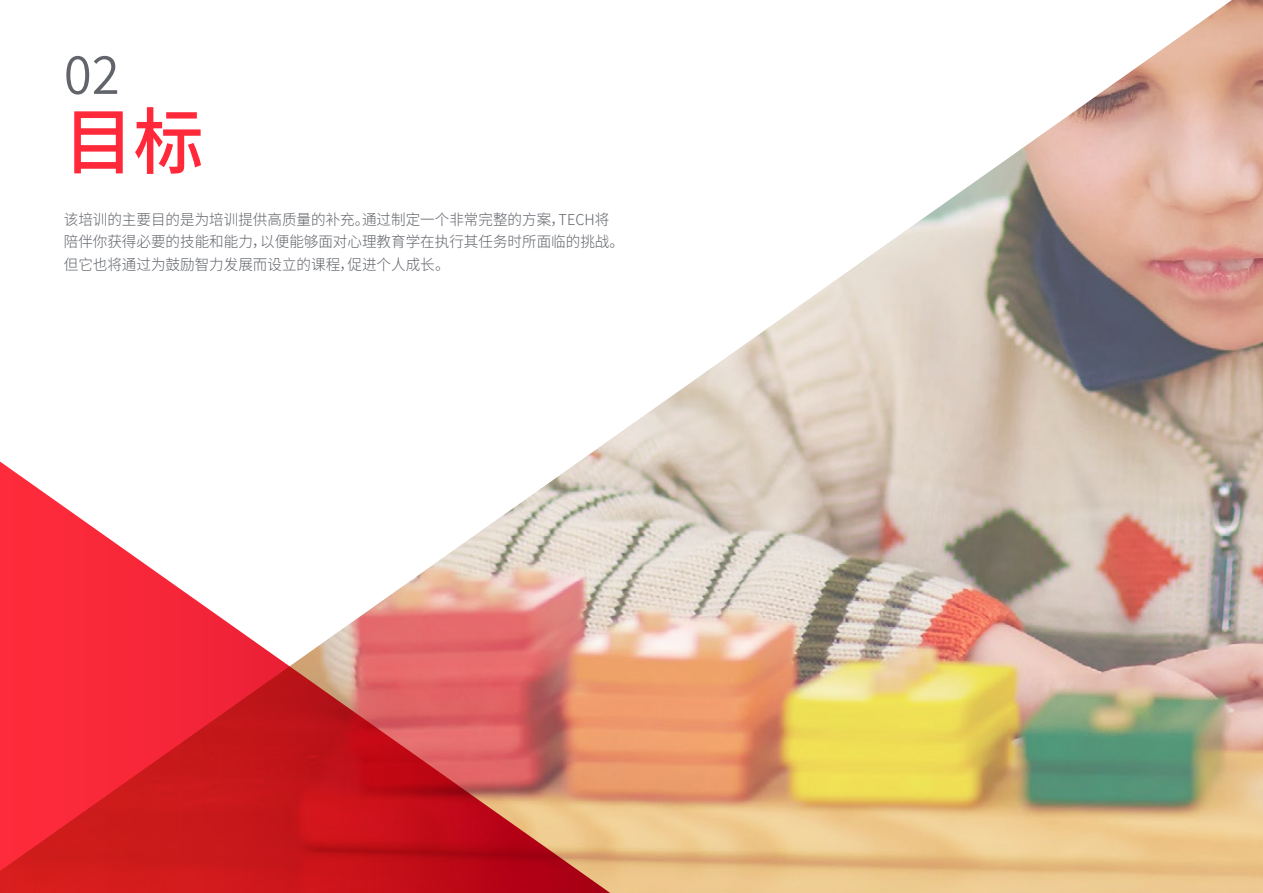
<style>
.page{position:relative;width:1263px;height:893px;background:#fff}
.page>*{position:absolute;margin:0;border:0;box-sizing:border-box;transform-origin:0 0}
.t1{font:500 72px "Source Han Sans CN";color:#ff293a}
.t2{font:52.5px "Source Han Sans CN";color:#61646a}
.t3{font:300 15px/22.5px "Source Han Sans CN";color:#61646a}
</style>
<div class="page">
<img style="left:601px;top:0;width:662px;height:893px">
<svg style="left:0;top:446px;width:640px;height:447px"></svg>
<h2 class="t2" style="left:64px;top:45px;width:57px">02</h2>
<h1 class="t1" style="left:64px;top:101px;width:141px">目标</h1>
<p class="t3" style="left:64px;top:208px;width:562px">该培训的主要目的是为培训提供高质量的补充。通过制定一个非常完整的方案，TECH将陪伴你获得必要的技能和能力，以便能够面对心理教育学在执行其任务时所面临的挑战。但它也将通过为鼓励智力发展而设立的课程，促进个人成长。</p>
</div>
